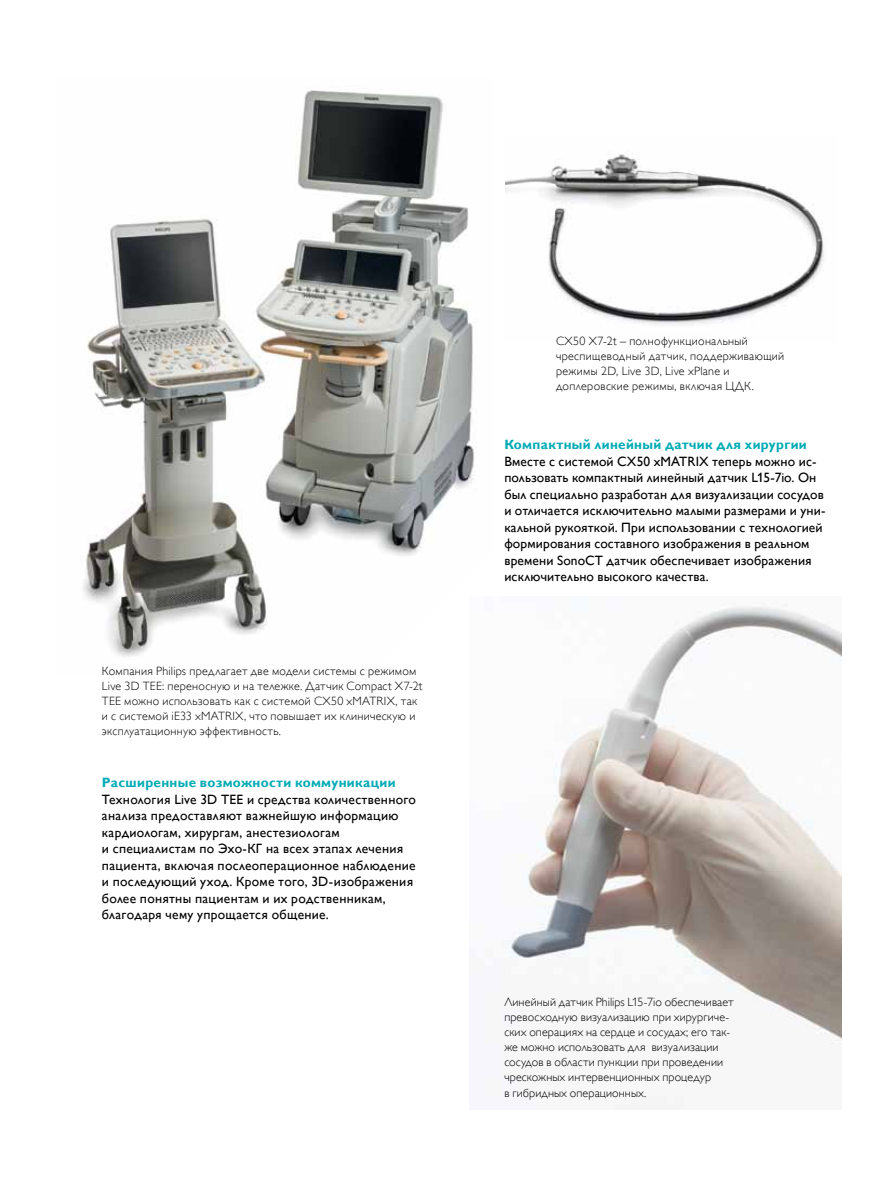
<style>
.page{position:relative;width:893px;height:1187px;background:#fff}
.page>*{position:absolute;margin:0;border:0;box-sizing:border-box;transform-origin:0 0}
.t1{font:13.5px/16.5px "Gill Sans Alt One WGL";letter-spacing:.015em;color:#000}
.t2{font:700 13.5px "Gill Sans Alt One WGL";letter-spacing:.025em;color:#00abb5}
.t3{font:12px/15px "Gill Sans Alt One WGL Light";letter-spacing:.015em;color:#000}
</style>
<div class="page">
<img style="left:508px;top:604px;width:334px;height:440px">
<img style="left:505px;top:153px;width:319px;height:171px">
<img style="left:83px;top:90px;width:391px;height:567px">
<p class="t3" style="left:102px;top:663px;width:322px">Компания Philips предлагает две модели системы с режимом Live 3D TEE: переносную и на тележке. Датчик Compact X7-2t TEE можно использовать как с системой CX50 xMATRIX, так и с системой iE33 xMATRIX, что повышает их клиническую и эксплуатационную эффективность.</p>
<p class="t2" style="left:102px;top:773px;width:295px">Расширенные возможности коммуникации</p>
<p class="t1" style="left:102px;top:790px;width:315px">Технология Live 3D TEE и средства количественного анализа предоставляют важнейшую информацию кардиологам, хирургам, анестезиологам<br>и специалистам по Эхо-КГ на всех этапах лечения пациента, включая послеоперационное наблюдение и последующий уход. Кроме того, 3D-изображения более понятны пациентам и их родственникам, благодаря чему упрощается общение.</p>
<p class="t3" style="left:556px;top:333px;width:230px">CX50 X7-2t – полнофункциональный чреспищеводный датчик, поддерживающий режимы 2D, Live 3D, Live xPlane и доплеровские режимы, включая ЦДК.</p>
<p class="t2" style="left:504px;top:435px;width:304px">Компактный линейный датчик для хирургии</p>
<p class="t1" style="left:504px;top:452px;width:323px">Вместе с системой CX50 xMATRIX теперь можно ис&shy;пользовать компактный линейный датчик L15-7io. Он был специально разработан для визуализации сосудов и отличается исключительно малыми размерами и уни&shy;кальной рукояткой. При использовании с технологией формирования составного изображения в реальном времени SonoCT датчик обеспечивает изображения исключительно высокого качества.</p>
<p class="t3" style="left:504px;top:994px;width:231px">Линейный датчик Philips L15-7io обеспечивает превосходную визуализацию при хирургиче&shy;ских операциях на сердце и сосудах; его так&shy;же можно использовать для визуализации сосудов в области пункции при проведении чрескожных интервенционных процедур<br>в гибридных операционных.</p>
</div>
